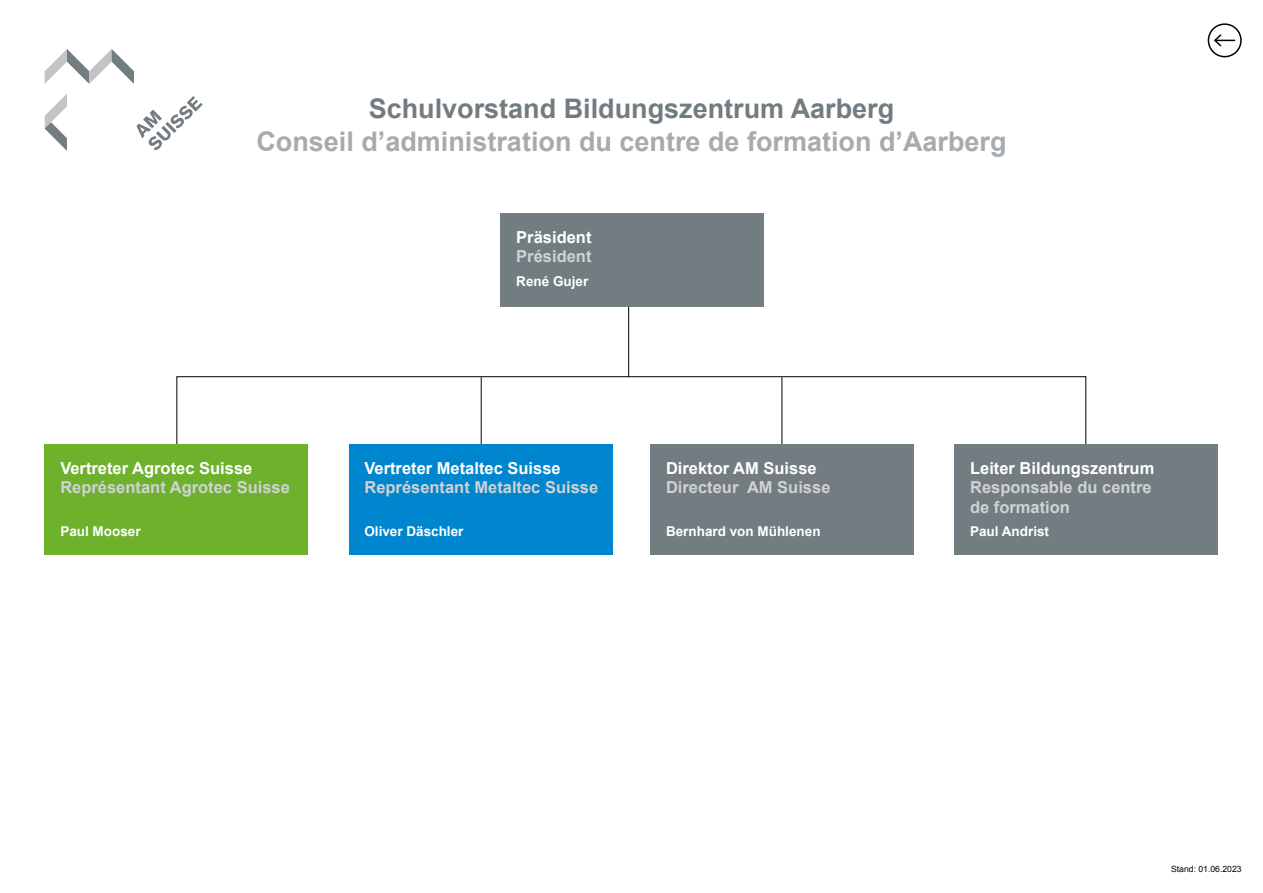
<style>
.page{position:relative;width:1263px;height:893px;background:#fff}
.page>*{position:absolute;margin:0;border:0;box-sizing:border-box;transform-origin:0 0}
.t1{font:700 27px "Arial";color:#a6abaf}
.t2{font:700 27px "Arial";color:#727c81}
.t3{font:700 16.5px/19.5px "Arial";color:#d1d2d5}
.t4{font:700 16.5px "Arial";color:#fff}
.t5{font:700 13.5px "Arial";color:#fff}
.t6{font:8.7px "Arial";color:#000}
</style>
<div class="page">
<hr style="left:628px;top:299px;width:1px;height:78px;background:#000">
<div style="left:176px;top:376px;width:910px;height:69px;border:1px solid #000"></div>
<div style="left:501px;top:214px;width:263px;height:93px;background:#727c81"></div>
<hr style="left:481px;top:377px;width:1px;height:68px;background:#000">
<hr style="left:781px;top:377px;width:1px;height:68px;background:#000">
<svg style="left:45px;top:49px;width:89px;height:35px"></svg>
<svg style="left:45px;top:94px;width:22px;height:57px"></svg>
<svg style="left:137px;top:96px;width:66px;height:54px"></svg>
<div style="left:45px;top:444px;width:263px;height:111px;background:#6db12d"></div>
<div style="left:650px;top:444px;width:264px;height:111px;background:#727c81"></div>
<div style="left:349px;top:444px;width:263px;height:111px;background:#0086ce"></div>
<div style="left:954px;top:444px;width:264px;height:111px;background:#727c81"></div>
<svg style="left:1208px;top:24px;width:33px;height:33px"></svg>
<div style="left:1208px;top:23px;width:34px;height:34px;border:2px solid #000;border-radius:50%"></div>
<svg style="left:1213px;top:33px;width:22px;height:15px"></svg>
<h1 class="t2" style="left:369px;top:90px;width:527px">Schulvorstand Bildungszentrum Aarberg</h1>
<h1 class="t1" style="left:256px;top:123px;width:752px">Conseil d’administration du centre de formation d’Aarberg</h1>
<p class="t4" style="left:60px;top:457px;width:193px">Vertreter Agrotec Suisse</p>
<p class="t3" style="left:60px;top:478px;width:231px">Représentant Agrotec Suisse</p>
<p class="t5" style="left:60px;top:522px;width:82px">Paul Mooser</p>
<p class="t4" style="left:516px;top:226px;width:77px">Präsident</p>
<p class="t3" style="left:516px;top:247px;width:77px">Président</p>
<p class="t5" style="left:516px;top:272px;width:74px">René Gujer</p>
<p class="t4" style="left:364px;top:457px;width:198px">Vertreter Metaltec Suisse</p>
<p class="t3" style="left:364px;top:478px;width:235px">Représentant Metaltec Suisse</p>
<p class="t5" style="left:364px;top:522px;width:101px">Oliver Däschler</p>
<p class="t4" style="left:666px;top:457px;width:152px">Direktor AM Suisse</p>
<p class="t3" style="left:666px;top:478px;width:166px">Directeur AM Suisse</p>
<p class="t5" style="left:666px;top:522px;width:156px">Bernhard von Mühlenen</p>
<p class="t4" style="left:970px;top:457px;width:186px">Leiter Bildungszentrum</p>
<p class="t3" style="left:970px;top:478px;width:183px">Responsable du centre de formation</p>
<p class="t5" style="left:970px;top:522px;width:81px">Paul Andrist</p>
<p class="t6" style="left:1171px;top:863px;width:72px">Stand: 01.06.2023</p>
</div>
